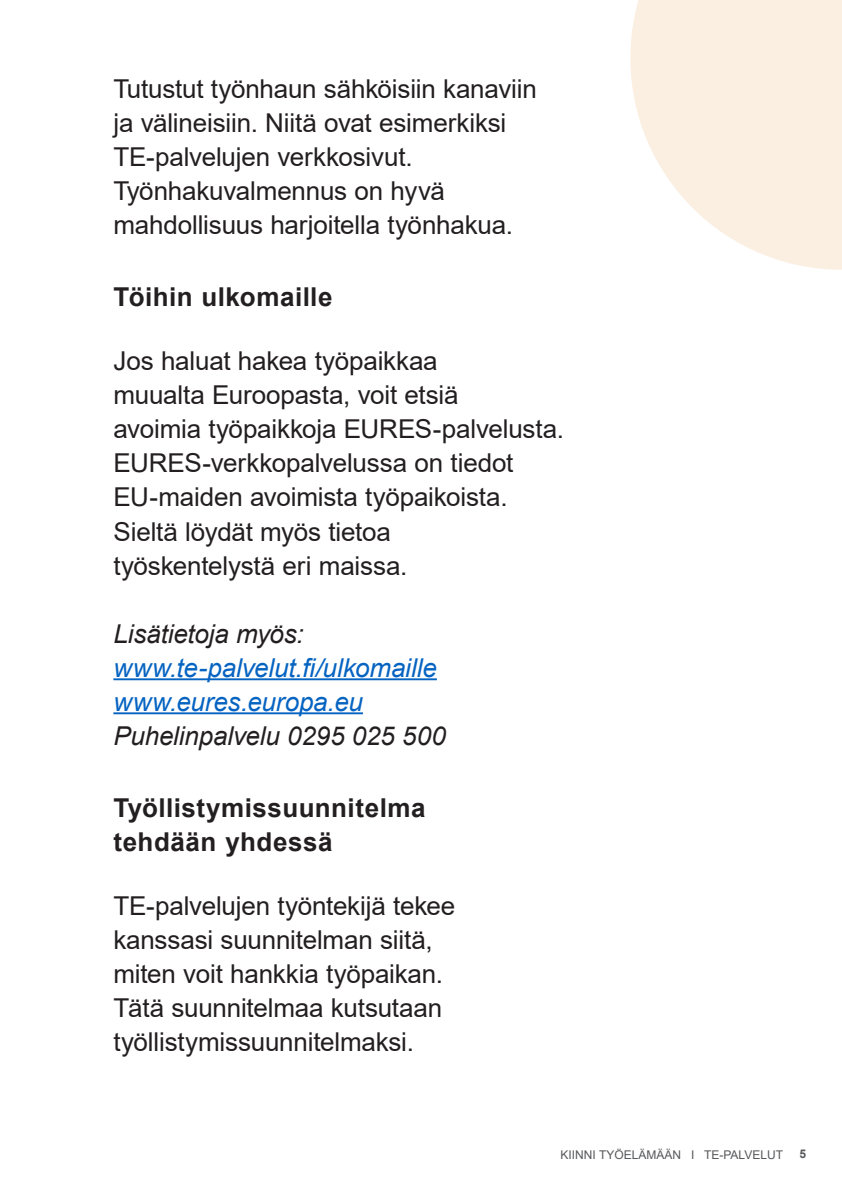
<style>
.page{position:relative;width:842px;height:1191px;background:#fff}
.page>*{position:absolute;margin:0;border:0;box-sizing:border-box;transform-origin:0 0}
.leipis_14_18{font:26px/34px "Arial";letter-spacing:-.01em;color:#231f20}
.leipis_14_18-2{font:italic 26px/34px "Arial";letter-spacing:-.005em;color:#0563c1}
.otsikko_3{font:700 26px/34px "Arial";letter-spacing:.02em;color:#231f20}
.t1{font:12px "Arial";color:#57585a}
.t2{font:700 12px "Arial";color:#57585a}
.s1{color:#231f20}
</style>
<div class="page">
<svg style="left:630px;top:0;width:212px;height:270px;fill:#fbefe2"></svg>
<hr style="left:113px;top:678px;width:324px;height:2px;background:#0563c1">
<hr style="left:113px;top:712px;width:250px;height:2px;background:#0563c1">
<p class="leipis_14_18" style="left:113px;top:72px;width:425px">Tutustut työnhaun sähköisiin kanaviin ja välineisiin. Niitä ovat esimerkiksi TE-palvelujen verkkosivut.<br>Työnhakuvalmennus on hyvä mahdollisuus harjoitella työnhakua.</p>
<h3 class="otsikko_3" style="left:113px;top:280px;width:221px">Töihin ulkomaille</h3>
<p class="leipis_14_18" style="left:113px;top:344px;width:452px">Jos haluat hakea työpaikkaa<br>muualta Euroopasta, voit etsiä<br>avoimia työpaikkoja EURES-palvelusta.<br>EURES-verkkopalvelussa on tiedot<br>EU-maiden avoimista työpaikoista.<br>Sieltä löydät myös tietoa<br>työskentelystä eri maissa.</p>
<p class="leipis_14_18-2" style="left:113px;top:617px;width:334px"><span class="s1">Lisätietoja myös: </span>www.te-palvelut.fi/ulkomaille www.eures.europa.eu<br><span class="s1">Puhelinpalvelu 0295 025 500</span></p>
<h3 class="otsikko_3" style="left:113px;top:790px;width:314px">Työllistymissuunnitelma tehdään yhdessä</h3>
<p class="leipis_14_18" style="left:113px;top:888px;width:343px">TE-palvelujen työntekijä tekee kanssasi suunnitelman siitä, miten voit hankkia työpaikan.<br>Tätä suunnitelmaa kutsutaan työllistymissuunnitelmaksi.</p>
<p class="t1" style="left:560px;top:1146px;width:224px">KIINNI TYÖELÄMÄÄN I TE-PALVELUT</p>
<p class="t2" style="left:799px;top:1145px;width:8px">5</p>
</div>
